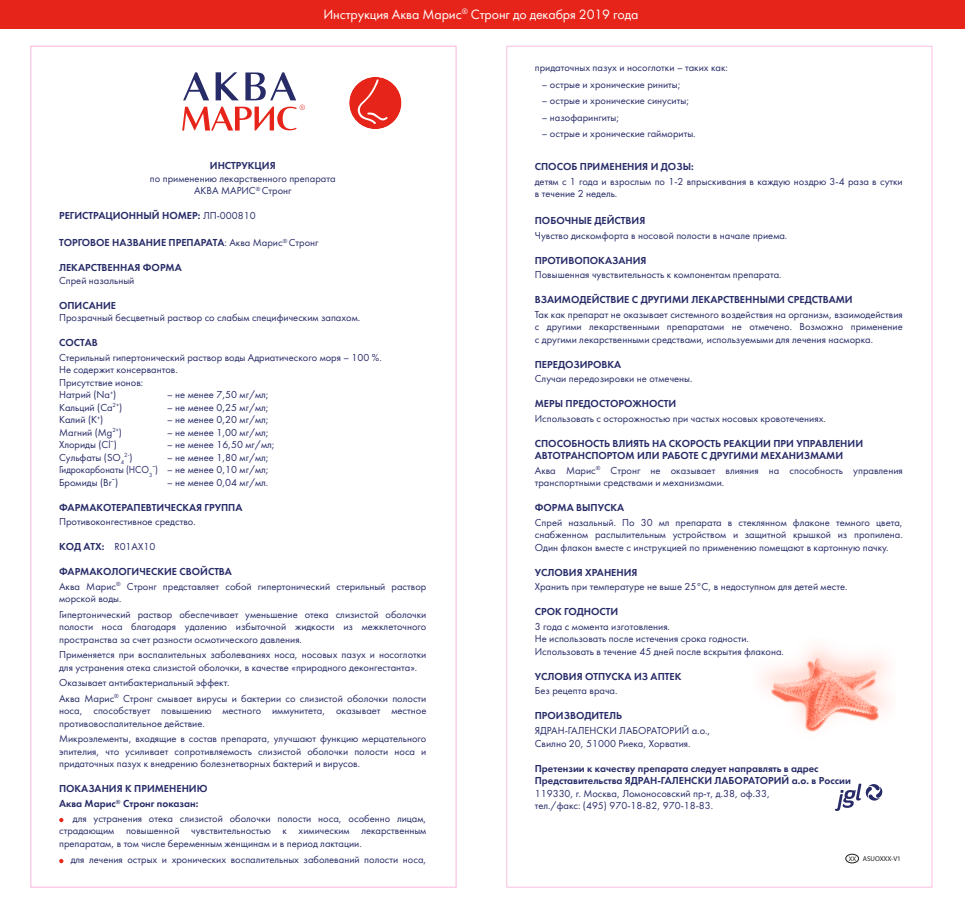
<style>
.page{position:relative;width:965px;height:911px;background:#fff}
.page>*{position:absolute;margin:0;border:0;box-sizing:border-box;transform-origin:0 0}
.t1{font:italic 14px "Futura Book C";letter-spacing:-.01em;color:#fff}
.t2{font:10.5px/12.5px "Futura Book C";color:#272b67}
.t3{font:10.5px/12.5px "Futura Demi C";color:#272b67}
.t4{font:7px "Myriad Pro";color:#1d1d1b}
.t5{font:6.1px "Futura Book C";color:#272b67}
.s1{font-family:"Futura Book C"}
.s2{font-family:"Myriad Pro"}
.s3{font-size:10.5px}
.s4{font-size:6.6px}
</style>
<div class="page">
<div style="left:846px;top:854px;width:13px;height:9px;border:1px solid #1d1d1b;border-radius:50%"></div>
<img style="left:763px;top:647px;width:126px;height:85px">
<svg style="left:182px;top:72px;width:123px;height:58px"></svg>
<svg style="left:835px;top:783px;width:47px;height:28px"></svg>
<svg style="left:59px;top:859px;width:4px;height:4px"></svg>
<svg style="left:59px;top:818px;width:4px;height:4px"></svg>
<svg style="left:349px;top:77px;width:53px;height:52px"></svg>
<div style="left:0;top:0;width:965px;height:29px;background:#e72419"></div>
<h1 class="t1" style="left:323px;top:6px;width:316px">Инструкция Аква Марис<sup>®</sup> Стронг до декабря 2019 года</h1>
<p class="t3" style="left:210px;top:159px;width:67px">ИНСТРУКЦИЯ</p>
<p class="t2" style="left:150px;top:172px;width:187px;text-align:center">по применению лекарственного препарата<br>АКВА МАРИС<sup>®</sup> Стронг</p>
<p class="t3" style="left:59px;top:209px;width:198px">РЕГИСТРАЦИОННЫЙ НОМЕР: <span class="s1">ЛП-000810</span></p>
<p class="t3" style="left:59px;top:236px;width:261px">ТОРГОВОЕ НАЗВАНИЕ ПРЕПАРАТА<span class="s1">: Аква Марис</span><sup>®</sup> <span class="s1">Стронг</span></p>
<p class="t3" style="left:59px;top:261px;width:124px">ЛЕКАРСТВЕННАЯ ФОРМА</p>
<p class="t2" style="left:59px;top:274px;width:77px">Спрей назальный</p>
<p class="t3" style="left:59px;top:299px;width:58px">ОПИСАНИЕ</p>
<p class="t2" style="left:59px;top:311px;width:303px">Прозрачный бесцветный раствор со слабым специфическим запахом.</p>
<p class="t3" style="left:59px;top:336px;width:40px">СОСТАВ</p>
<p class="t2" style="left:59px;top:351px;width:324px">Стерильный гипертонический раствор воды Адриатического моря – 100 %.<br>Не содержит консервантов.<br>Присутствие ионов:<br>Натрий (Na<sup>+</sup>)</p>
<p class="t2" style="left:167px;top:388px;width:103px">– не менее 7,50 мг/мл;</p>
<p class="t2" style="left:59px;top:401px;width:65px">Кальций (Ca<sup>2+</sup>)</p>
<p class="t2" style="left:167px;top:401px;width:103px">– не менее 0,25 мг/мл;</p>
<p class="t2" style="left:59px;top:413px;width:46px">Калий (K<sup>+</sup>)</p>
<p class="t2" style="left:167px;top:413px;width:103px">– не менее 0,20 мг/мл;</p>
<p class="t2" style="left:59px;top:426px;width:64px">Магний (Mg<sup>2+</sup>)</p>
<p class="t2" style="left:167px;top:426px;width:103px">– не менее 1,00 мг/мл;</p>
<p class="t2" style="left:59px;top:438px;width:59px">Хлориды (Cl<span class="s2">¯</span>)</p>
<p class="t2" style="left:167px;top:438px;width:109px">– не менее 16,50 мг/мл;</p>
<p class="t2" style="left:59px;top:451px;width:67px">Сульфаты (SO<sub>4</sub></p>
<p class="t5" style="left:124px;top:452px;width:10px">2-<span class="s3">)</span></p>
<p class="t2" style="left:59px;top:451px;width:211px;text-align:justify;text-indent:108px">– не менее 1,80 мг/мл; Гидрокарбонаты (HCO<sub>3</sub><span class="s2">¯</span>) – не менее 0,10 мг/мл; Бромиды (Br<span class="s2">¯</span>)</p>
<p class="t2" style="left:167px;top:476px;width:103px">– не менее 0,04 мг/мл.</p>
<p class="t3" style="left:59px;top:501px;width:185px">ФАРМАКОТЕРАПЕВТИЧЕСКАЯ ГРУППА</p>
<p class="t2" style="left:59px;top:515px;width:138px">Противоконгестивное средство.</p>
<p class="t3" style="left:59px;top:540px;width:98px">КОД АТХ: <span class="s1">R01АХ10</span></p>
<p class="t3" style="left:59px;top:565px;width:174px">ФАРМАКОЛОГИЧЕСКИЕ СВОЙСТВА</p>
<p class="t2" style="left:59px;top:580px;width:369px">Аква Марис<sup>®</sup> Стронг представляет собой гипертонический стерильный раствор морской воды.</p>
<p class="t2" style="left:59px;top:608px;width:369px;text-align:justify">Гипертонический раствор обеспечивает уменьшение отека слизистой оболочки полости носа благодаря удалению избыточной жидкости из межклеточного пространства за счет разности осмотического давления.</p>
<p class="t2" style="left:59px;top:648px;width:369px">Применяется при воспалительных заболеваниях носа, носовых пазух и носоглотки для устранения отека слизистой оболочки, в качестве «природного деконгестанта».</p>
<p class="t2" style="left:59px;top:675px;width:369px;line-height:15.5px">Оказывает антибактериальный эффект.<br>Аква Марис<sup>®</sup> Стронг смывает вирусы и бактерии со слизистой оболочки полости</p>
<p class="t2" style="left:59px;top:704px;width:369px">носа, способствует повышению местного иммунитета, оказывает местное противовоспалительное действие.</p>
<p class="t2" style="left:59px;top:732px;width:369px;text-align:justify">Микроэлементы, входящие в состав препарата, улучшают функцию мерцательного эпителия, что усиливает сопротивляемость слизистой оболочки полости носа и придаточных пазух к внедрению болезнетворных бактерий и вирусов.</p>
<p class="t3" style="left:59px;top:781px;width:150px;line-height:14.5px">ПОКАЗАНИЯ К ПРИМЕНЕНИЮ<br>Аква Марис<sup>®</sup> Стронг показан:</p>
<p class="t2" style="left:59px;top:811px;width:369px;text-align:justify;text-indent:14px">для устранения отека слизистой оболочки полости носа, особенно лицам, страдающим повышенной чувствительностью к химическим лекарственным препаратам, в том числе беременным женщинам и в период лактации.</p>
<p class="t2" style="left:71px;top:853px;width:357px">для лечения острых и хронических воспалительных заболеваний полости носа,</p>
<p class="t2" style="left:535px;top:61px;width:195px">придаточных пазух и носоглотки – таких как:</p>
<p class="t2" style="left:542px;top:78px;width:140px">– острые и хронические риниты;</p>
<p class="t2" style="left:542px;top:94px;width:149px">– острые и хронические синуситы;</p>
<p class="t2" style="left:542px;top:111px;width:79px">– назофарингиты;</p>
<p class="t2" style="left:542px;top:127px;width:155px">– острые и хронические гаймориты.</p>
<p class="t3" style="left:535px;top:160px;width:160px">СПОСОБ ПРИМЕНЕНИЯ И ДОЗЫ:</p>
<p class="t2" style="left:535px;top:175px;width:369px">детям c 1 года и взрослым по 1-2 впрыскивания в каждую ноздрю 3-4 раза в сутки в течение 2 недель.</p>
<p class="t3" style="left:535px;top:214px;width:112px">ПОБОЧНЫЕ ДЕЙСТВИЯ</p>
<p class="t2" style="left:535px;top:229px;width:254px">Чувство дискомфорта в носовой полости в начале приема.</p>
<p class="t3" style="left:535px;top:254px;width:113px">ПРОТИВОПОКАЗАНИЯ</p>
<p class="t2" style="left:535px;top:268px;width:248px">Повышенная чувствительность к компонентам препарата.</p>
<p class="t3" style="left:535px;top:293px;width:319px">ВЗАИМОДЕЙСТВИЕ С ДРУГИМИ ЛЕКАРСТВЕННЫМИ СРЕДСТВАМИ</p>
<p class="t2" style="left:535px;top:308px;width:370px;text-align:justify">Так как препарат не оказывает системного воздействия на организм, взаимодействия с другими лекарственными препаратами не отмечено. Возможно применение с другими лекарственными средствами, используемыми для лечения насморка.</p>
<p class="t3" style="left:535px;top:358px;width:88px">ПЕРЕДОЗИРОВКА</p>
<p class="t2" style="left:535px;top:372px;width:159px">Случаи передозировки не отмечены.</p>
<p class="t3" style="left:535px;top:397px;width:143px">МЕРЫ ПРЕДОСТОРОЖНОСТИ</p>
<p class="t2" style="left:535px;top:412px;width:292px">Использовать с осторожностью при частых носовых кровотечениях.</p>
<p class="t3" style="left:535px;top:437px;width:330px">СПОСОБНОСТЬ ВЛИЯТЬ НА СКОРОСТЬ РЕАКЦИИ ПРИ УПРАВЛЕНИИ<br>АВТОТРАНСПОРТОМ ИЛИ РАБОТЕ С ДРУГИМИ МЕХАНИЗМАМИ</p>
<p class="t2" style="left:535px;top:464px;width:369px">Аква Марис<sup>®</sup> Стронг не оказывает влияния на способность управления транспортными средствами и механизмами.</p>
<p class="t3" style="left:535px;top:501px;width:91px">ФОРМА ВЫПУСКА</p>
<p class="t2" style="left:535px;top:516px;width:370px;text-align:justify">Спрей назальный. По 30 мл препарата в стеклянном флаконе темного цвета, снабженном распылительным устройством и защитной крышкой из пропилена.<br>Один флакон вместе с инструкцией по применению помещают в картонную пачку.</p>
<p class="t3" style="left:535px;top:566px;width:104px">УСЛОВИЯ ХРАНЕНИЯ</p>
<p class="t2" style="left:535px;top:580px;width:314px">Хранить при температуре не выше 25°С, в недоступном для детей месте.</p>
<p class="t3" style="left:535px;top:605px;width:85px">СРОК ГОДНОСТИ</p>
<p class="t2" style="left:535px;top:620px;width:251px">3 года с момента изготовления.<br>Не использовать после истечения срока годности.<br>Использовать в течение 45 дней после вскрытия флакона.</p>
<p class="t3" style="left:535px;top:670px;width:148px">УСЛОВИЯ ОТПУСКА ИЗ АПТЕК</p>
<p class="t2" style="left:535px;top:684px;width:84px">Без рецепта врача.</p>
<p class="t3" style="left:535px;top:709px;width:89px">ПРОИЗВОДИТЕЛЬ</p>
<p class="t2" style="left:535px;top:724px;width:177px">ЯДРАН-ГАЛЕНСКИ ЛАБОРАТОРИЙ а.о.,<br>Свилно 20, 51000 Риека, Хорватия.</p>
<p class="t3" style="left:535px;top:761px;width:318px">Претензии к качеству препарата следует направлять в адрес<br>Представительства ЯДРАН-ГАЛЕНСКИ ЛАБОРАТОРИЙ а.о. в России</p>
<p class="t2" style="left:535px;top:786px;width:237px">119330, г. Москва, Ломоносовский пр-т, д.38, оф.33, тел./факс: (495) 970-18-82, 970-18-83.</p>
<p class="t4" style="left:849px;top:854px;width:54px"><span class="s4">XX</span> ASUOXXX-V1</p>
</div>
